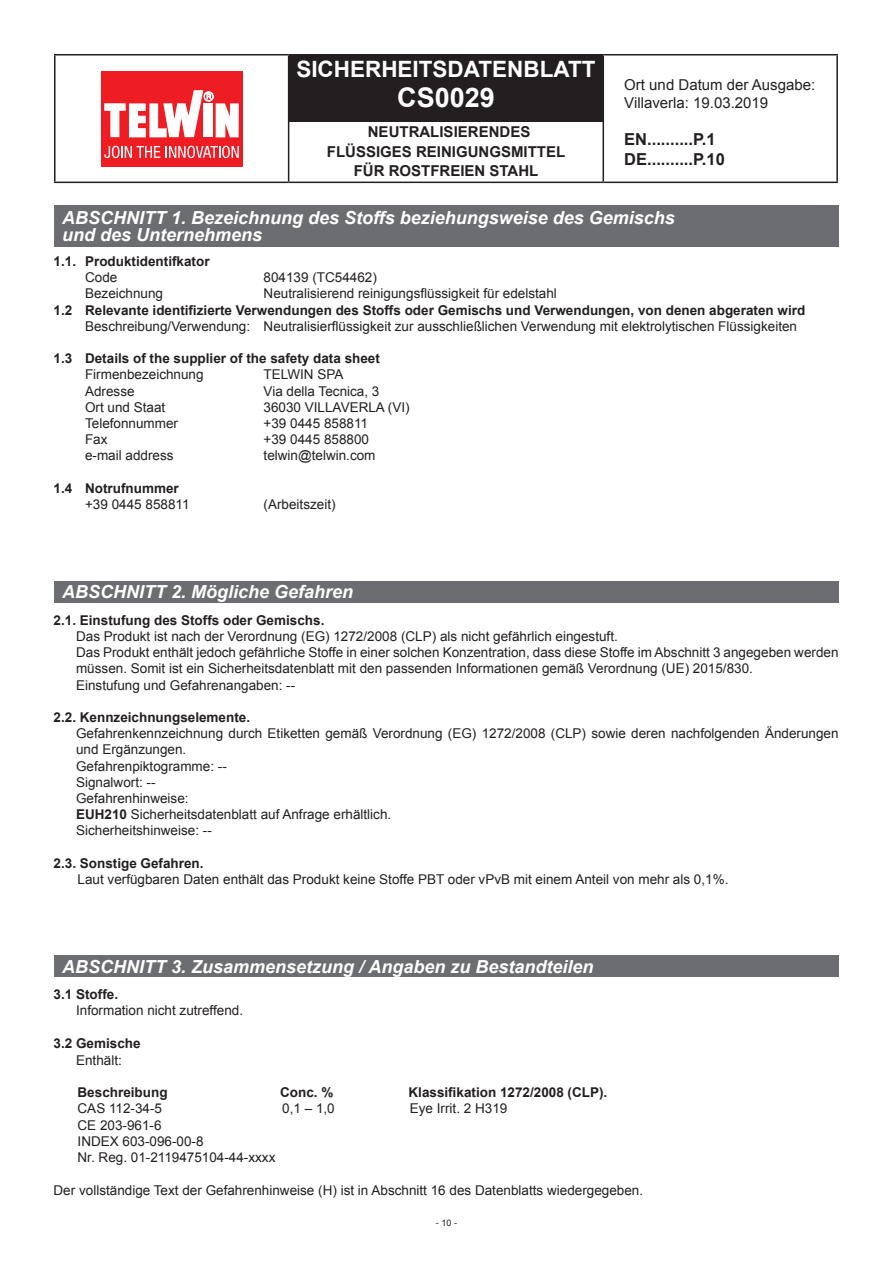
<style>
.page{position:relative;width:893px;height:1263px;background:#fff}
.page>*{position:absolute;margin:0;border:0;box-sizing:border-box;transform-origin:0 0}
.t1{font:700 27px "Arial";color:#fff}
.t2{font:700 22.5px "Arial";color:#fff}
.t3{font:italic 700 18px "Arial";color:#fff}
.t4{font:700 16.5px/19.8px "Arial";color:#231f20}
.t5{font:700 15px/19.5px "Arial";color:#231f20;text-align:center}
.t6{font:15px/18px "Arial";color:#231f20}
.t7{font:13.5px/16.2px "Arial";color:#231f20}
.t8{font:700 13.5px "Arial";color:#231f20}
.t9{font:9px "Arial";color:#231f20}
.s1{font-weight:700}
</style>
<div class="page">
<div style="left:289px;top:54px;width:314px;height:67px;background:#231f20"></div>
<hr style="left:54px;top:54px;width:235px;height:2px;background:#231f20">
<hr style="left:54px;top:56px;width:2px;height:126px;background:#231f20">
<hr style="left:288px;top:56px;width:1px;height:126px;background:#231f20">
<hr style="left:603px;top:54px;width:235px;height:2px;background:#231f20">
<hr style="left:603px;top:56px;width:1px;height:126px;background:#231f20">
<hr style="left:836px;top:56px;width:2px;height:126px;background:#231f20">
<hr style="left:54px;top:182px;width:235px;height:1px;background:#231f20">
<hr style="left:289px;top:182px;width:314px;height:1px;background:#231f20">
<hr style="left:603px;top:182px;width:235px;height:1px;background:#231f20">
<div style="left:101px;top:71px;width:142px;height:95px;background:#ee1d23"></div>
<svg style="left:104px;top:90px;width:135px;height:47px"></svg>
<svg style="left:104px;top:146px;width:56px;height:12px"></svg>
<svg style="left:166px;top:146px;width:73px;height:12px"></svg>
<div style="left:54px;top:205px;width:784px;height:42px;background:#6c6d70"></div>
<div style="left:54px;top:581px;width:784px;height:21px;background:#6c6d70"></div>
<div style="left:54px;top:956px;width:784px;height:21px;background:#6c6d70"></div>
<h2 class="t2" style="left:296px;top:54px;width:301px">SICHERHEITSDATENBLATT</h2>
<h1 class="t1" style="left:397px;top:80px;width:99px">CS0029</h1>
<p class="t5" style="left:327px;top:123px;width:240px">NEUTRALISIERENDES<br>FLÜSSIGES REINIGUNGSMITTEL<br>FÜR ROSTFREIEN STAHL</p>
<p class="t6" style="left:624px;top:76px;width:192px">Ort und Datum der Ausgabe:<br>Villaverla: 19.03.2019</p>
<p class="t4" style="left:624px;top:130px;width:102px">EN..........P.1<br>DE..........P.10</p>
<p class="t3" style="left:62px;top:206px;width:614px">ABSCHNITT 1. Bezeichnung des Stoffs beziehungsweise des Gemischs</p>
<p class="t3" style="left:62px;top:222px;width:202px">und des Unternehmens</p>
<p class="t8" style="left:54px;top:252px;width:158px">1.1. Produktidentifkator</p>
<p class="t7" style="left:85px;top:270px;width:34px">Code</p>
<p class="t7" style="left:264px;top:270px;width:115px">804139 (TC54462)</p>
<p class="t7" style="left:85px;top:286px;width:80px">Bezeichnung</p>
<p class="t7" style="left:264px;top:286px;width:295px">Neutralisierend reinigungsflüssigkeit für edelstahl</p>
<p class="t8" style="left:54px;top:301px;width:753px">1.2 Relevante identifizierte Verwendungen des Stoffs oder Gemischs und Verwendungen, von denen abgeraten wird</p>
<p class="t7" style="left:85px;top:318px;width:713px">Beschreibung/Verwendung: Neutralisierflüssigkeit zur ausschließlichen Verwendung mit elektrolytischen Flüssigkeiten</p>
<p class="t8" style="left:54px;top:349px;width:328px">1.3 Details of the supplier of the safety data sheet</p>
<p class="t7" style="left:85px;top:367px;width:120px">Firmenbezeichnung</p>
<p class="t7" style="left:264px;top:367px;width:81px">TELWIN SPA</p>
<p class="t7" style="left:85px;top:383px;width:51px">Adresse</p>
<p class="t7" style="left:264px;top:383px;width:117px">Via della Tecnica, 3</p>
<p class="t7" style="left:85px;top:399px;width:82px">Ort und Staat</p>
<p class="t7" style="left:264px;top:399px;width:148px">36030 VILLAVERLA (VI)</p>
<p class="t7" style="left:85px;top:415px;width:95px">Telefonnummer</p>
<p class="t7" style="left:264px;top:415px;width:106px">+39 0445 858811</p>
<p class="t7" style="left:85px;top:432px;width:24px">Fax</p>
<p class="t7" style="left:264px;top:432px;width:107px">+39 0445 858800</p>
<p class="t7" style="left:85px;top:448px;width:90px">e-mail address</p>
<p class="t7" style="left:264px;top:448px;width:113px">telwin@telwin.com</p>
<p class="t8" style="left:54px;top:479px;width:127px">1.4 Notrufnummer</p>
<p class="t7" style="left:85px;top:496px;width:106px">+39 0445 858811</p>
<p class="t7" style="left:264px;top:496px;width:74px">(Arbeitszeit)</p>
<p class="t3" style="left:62px;top:580px;width:293px">ABSCHNITT 2. Mögliche Gefahren</p>
<p class="t8" style="left:54px;top:611px;width:272px">2.1. Einstufung des Stoffs oder Gemischs.</p>
<p class="t7" style="left:76px;top:628px;width:543px">Das Produkt ist nach der Verordnung (EG) 1272/2008 (CLP) als nicht gefährlich eingestuft.</p>
<p class="t7" style="left:76px;top:644px;width:764px">Das Produkt enthält jedoch gefährliche Stoffe in einer solchen Konzentration, dass diese Stoffe im Abschnitt 3 angegeben werden müssen. Somit ist ein Sicherheitsdatenblatt mit den passenden Informationen gemäß Verordnung (UE) 2015/830.</p>
<p class="t7" style="left:76px;top:677px;width:221px">Einstufung und Gefahrenangaben: --</p>
<p class="t8" style="left:54px;top:708px;width:198px">2.2. Kennzeichnungselemente.</p>
<p class="t7" style="left:76px;top:725px;width:764px">Gefahrenkennzeichnung durch Etiketten gemäß Verordnung (EG) 1272/2008 (CLP) sowie deren nachfolgenden Änderungen und Ergänzungen.</p>
<p class="t7" style="left:76px;top:758px;width:152px">Gefahrenpiktogramme: --</p>
<p class="t7" style="left:76px;top:774px;width:81px">Signalwort: --</p>
<p class="t7" style="left:76px;top:790px;width:114px">Gefahrenhinweise:</p>
<p class="t7" style="left:76px;top:806px;width:317px"><span class="s1">EUH210</span> Sicherheitsdatenblatt auf Anfrage erhältlich.</p>
<p class="t7" style="left:76px;top:823px;width:137px">Sicherheitshinweise: --</p>
<p class="t8" style="left:54px;top:854px;width:152px">2.3. Sonstige Gefahren.</p>
<p class="t7" style="left:78px;top:871px;width:652px">Laut verfügbaren Daten enthält das Produkt keine Stoffe PBT oder vPvB mit einem Anteil von mehr als 0,1%.</p>
<p class="t3" style="left:62px;top:954px;width:533px">ABSCHNITT 3. Zusammensetzung / Angaben zu Bestandteilen</p>
<p class="t8" style="left:54px;top:985px;width:66px">3.1 Stoffe.</p>
<p class="t7" style="left:76px;top:1002px;width:169px">Information nicht zutreffend.</p>
<p class="t8" style="left:54px;top:1034px;width:89px">3.2 Gemische</p>
<p class="t7" style="left:76px;top:1052px;width:47px">Enthält:</p>
<p class="t8" style="left:78px;top:1083px;width:92px">Beschreibung</p>
<p class="t8" style="left:280px;top:1083px;width:55px">Conc. %</p>
<p class="t8" style="left:409px;top:1083px;width:200px">Klassifikation 1272/2008 (CLP).</p>
<p class="t7" style="left:78px;top:1101px;width:86px">CAS 112-34-5</p>
<p class="t7" style="left:282px;top:1101px;width:54px">0,1 – 1,0</p>
<p class="t7" style="left:410px;top:1101px;width:99px">Eye Irrit. 2 H319</p>
<p class="t7" style="left:78px;top:1117px;width:86px">CE 203-961-6</p>
<p class="t7" style="left:78px;top:1133px;width:128px">INDEX 603-096-00-8</p>
<p class="t7" style="left:78px;top:1149px;width:199px">Nr. Reg. 01-2119475104-44-xxxx</p>
<p class="t7" style="left:54px;top:1182px;width:591px">Der vollständige Text der Gefahrenhinweise (H) ist in Abschnitt 16 des Datenblatts wiedergegeben.</p>
<p class="t9" style="left:436px;top:1217px;width:23px">- 10 -</p>
</div>
